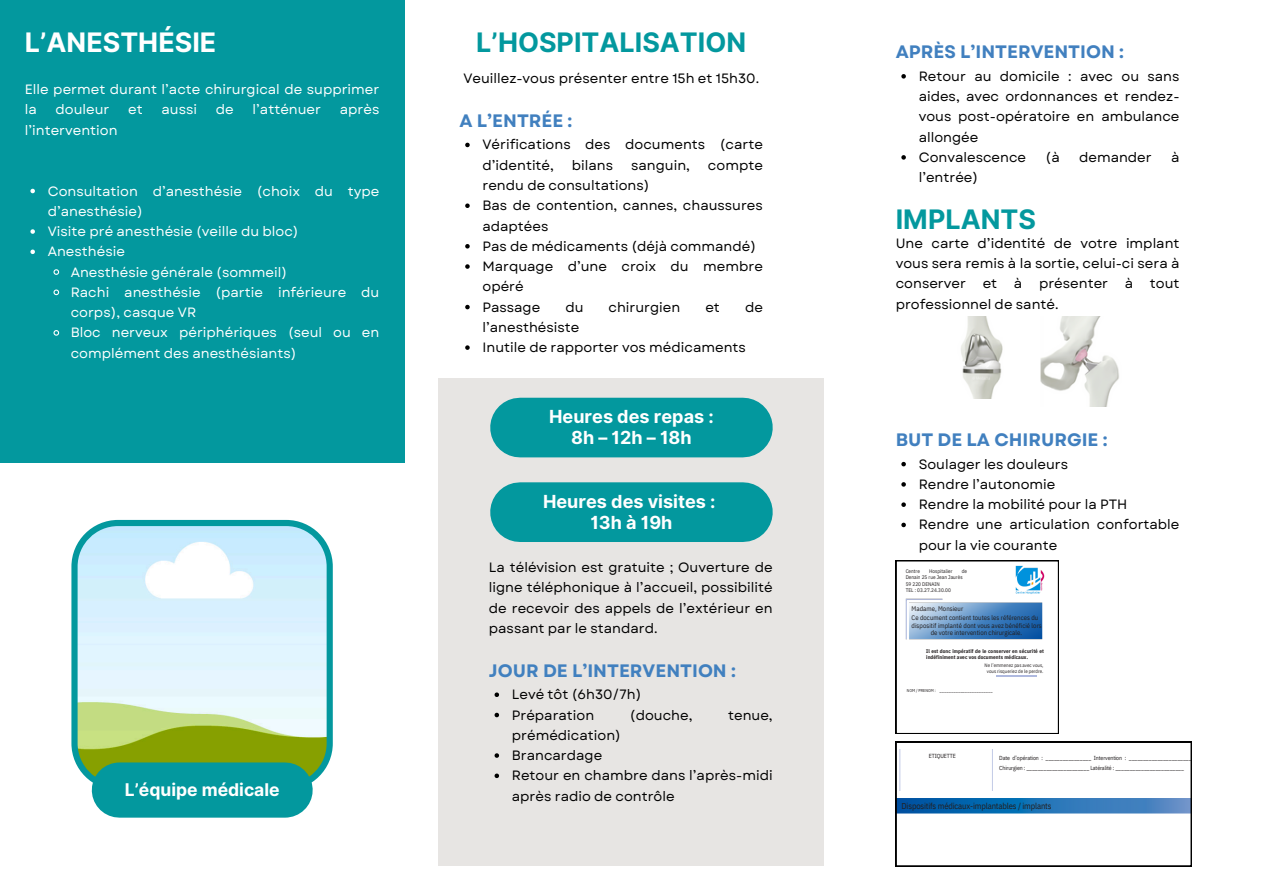
<style>
.page{position:relative;width:1263px;height:894px;background:#fff}
.page>*{position:absolute;margin:0;border:0;box-sizing:border-box;transform-origin:0 0}
.t1{font:700 26.85px "Inter";color:#03989e}
.t2{font:700 26.85px "Inter";color:#fff}
.t3{font:700 18px "Garet";color:#4180bf}
.t4{font:700 18px/21.3px "Inter";color:#fff;text-align:center}
.t5{font:700 17.55px "Inter";color:#fff}
.t6{font:13.5px/20.2px "Garet";color:#000}
.t7{font:13.5px/20.2px "Garet";color:#fff}
.t8{font:8.55px "IBM Plex Sans Cond";letter-spacing:-.02em;color:#231f20}
.t9{font:6.6px/8.9px "IBM Plex Sans Cond";letter-spacing:.005em;color:#231f20}
.t10{font:5.85px "IBM Plex Sans Cond";letter-spacing:-.02em;color:#231f20}
.t11{font:700 5.25px/6.3px "IBM Plex Sans Cond";letter-spacing:.015em;color:#231f20}
.t12{font:5.25px/6.3px "IBM Plex Sans Cond";letter-spacing:.005em;color:#231f20}
.t13{font:4.95px/5.7px "IBM Plex Sans Cond";letter-spacing:.005em;color:#231f20;text-align:center}
.t14{font:4.5px "IBM Plex Sans Cond";color:#231f20}
.t15{font:4.2px "IBM Plex Sans Cond";letter-spacing:.005em;color:#231f20}
</style>
<div class="page">
<div style="left:439px;top:378px;width:385px;height:488px;background:#e7e5e3"></div>
<div style="left:520px;top:397px;width:223px;height:60px;background:#03989e"></div>
<div style="left:520px;top:482px;width:223px;height:60px;background:#03989e"></div>
<svg style="left:465px;top:143px;width:5px;height:4px"></svg>
<svg style="left:465px;top:203px;width:5px;height:5px"></svg>
<svg style="left:465px;top:244px;width:5px;height:4px"></svg>
<svg style="left:465px;top:264px;width:5px;height:5px"></svg>
<svg style="left:465px;top:305px;width:5px;height:4px"></svg>
<svg style="left:465px;top:345px;width:5px;height:5px"></svg>
<svg style="left:495px;top:692px;width:4px;height:4px"></svg>
<svg style="left:495px;top:712px;width:4px;height:5px"></svg>
<svg style="left:495px;top:753px;width:4px;height:4px"></svg>
<svg style="left:495px;top:773px;width:4px;height:4px"></svg>
<div style="left:0;top:0;width:404px;height:462px;background:#03989e"></div>
<svg style="left:71px;top:519px;width:262px;height:270px;background:#c1e1d2"></svg>
<div style="left:119px;top:762px;width:166px;height:55px;background:#03989e"></div>
<svg style="left:30px;top:189px;width:5px;height:4px"></svg>
<svg style="left:30px;top:229px;width:5px;height:5px"></svg>
<svg style="left:30px;top:249px;width:5px;height:5px"></svg>
<svg style="left:53px;top:269px;width:7px;height:6px"></svg>
<svg style="left:53px;top:289px;width:7px;height:7px"></svg>
<svg style="left:53px;top:330px;width:7px;height:6px"></svg>
<svg style="left:901px;top:74px;width:5px;height:5px"></svg>
<svg style="left:901px;top:155px;width:5px;height:5px"></svg>
<svg style="left:896px;top:560px;width:163px;height:173px"></svg>
<svg style="left:896px;top:741px;width:295px;height:125px"></svg>
<svg style="left:901px;top:462px;width:5px;height:4px"></svg>
<svg style="left:901px;top:482px;width:5px;height:4px"></svg>
<svg style="left:901px;top:502px;width:5px;height:5px"></svg>
<svg style="left:901px;top:522px;width:5px;height:5px"></svg>
<img style="left:961px;top:316px;width:42px;height:82px">
<img style="left:1040px;top:316px;width:79px;height:90px">
<h3 class="t2" style="left:25px;top:26px;width:193px">L’ANESTHÉSIE</h3>
<p class="t7" style="left:25px;top:79px;width:356px">Elle permet durant l’acte chirurgical de supprimer la</p>
<p class="t7" style="left:56px;top:100px;width:55px">douleur</p>
<p class="t7" style="left:128px;top:100px;width:16px">et</p>
<p class="t7" style="left:162px;top:100px;width:37px">aussi</p>
<p class="t7" style="left:216px;top:100px;width:19px">de</p>
<p class="t7" style="left:253px;top:100px;width:70px">l’atténuer</p>
<p class="t7" style="left:340px;top:100px;width:41px">après</p>
<p class="t7" style="left:25px;top:120px;width:94px">l’intervention</p>
<p class="t7" style="left:48px;top:181px;width:333px">Consultation d’anesthésie (choix du type</p>
<p class="t7" style="left:48px;top:201px;width:97px">d’anesthésie)</p>
<p class="t7" style="left:48px;top:221px;width:252px">Visite pré anesthésie (veille du bloc)</p>
<p class="t7" style="left:48px;top:241px;width:79px">Anesthésie</p>
<p class="t7" style="left:71px;top:262px;width:218px">Anesthésie générale (sommeil)</p>
<p class="t7" style="left:71px;top:282px;width:310px">Rachi anesthésie (partie inférieure du</p>
<p class="t7" style="left:71px;top:302px;width:127px">corps), casque VR</p>
<p class="t7" style="left:71px;top:322px;width:310px">Bloc nerveux périphériques (seul ou en</p>
<p class="t7" style="left:71px;top:343px;width:227px">complément des anesthésiants)</p>
<h1 class="t1" style="left:476px;top:26px;width:271px">L’HOSPITALISATION</h1>
<p class="t6" style="left:463px;top:68px;width:297px">Veuillez-vous présenter entre 15h et 15h30.</p>
<h2 class="t3" style="left:460px;top:108px;width:114px">A L’ENTRÉE :</h2>
<p class="t6" style="left:482px;top:135px;width:282px">Vérifications des documents (carte d’identité,</p>
<p class="t6" style="left:572px;top:155px;width:43px">bilans</p>
<p class="t6" style="left:631px;top:155px;width:60px">sanguin,</p>
<p class="t6" style="left:708px;top:155px;width:56px">compte</p>
<p class="t6" style="left:482px;top:175px;width:282px">rendu de consultations)<br>Bas de contention, cannes, chaussures adaptées<br>Pas de médicaments (déjà commandé)<br>Marquage d’une croix du membre opéré<br>Passage</p>
<p class="t6" style="left:565px;top:297px;width:20px">du</p>
<p class="t6" style="left:608px;top:297px;width:73px">chirurgien</p>
<p class="t6" style="left:705px;top:297px;width:16px">et</p>
<p class="t6" style="left:745px;top:297px;width:19px">de</p>
<p class="t6" style="left:482px;top:317px;width:265px">l’anesthésiste<br>Inutile de rapporter vos médicaments</p>
<h1 class="t4" style="left:549px;top:406px;width:166px">Heures des repas :<br>8h – 12h – 18h</h1>
<h3 class="t4" style="left:543px;top:490px;width:174px">Heures des visites :<br>13h à 19h</h3>
<p class="t6" style="left:489px;top:557px;width:285px;text-align:justify">La télévision est gratuite ; Ouverture de ligne téléphonique à l’accueil, possibilité de recevoir des appels de l’extérieur en passant par le standard.</p>
<h2 class="t3" style="left:489px;top:657px;width:248px">JOUR DE L’INTERVENTION :</h2>
<p class="t6" style="left:512px;top:684px;width:131px">Levé tôt (6h30/7h)<br>Préparation</p>
<p class="t6" style="left:630px;top:704px;width:64px">(douche,</p>
<p class="t6" style="left:728px;top:704px;width:46px">tenue,</p>
<p class="t6" style="left:512px;top:724px;width:262px">prémédication)<br>Brancardage<br>Retour en chambre dans l’après-midi</p>
<h3 class="t5" style="left:125px;top:779px;width:156px">L’équipe médicale</h3>
<p class="t6" style="left:512px;top:785px;width:164px">après radio de contrôle</p>
<h2 class="t3" style="left:896px;top:39px;width:230px">APRÈS L’INTERVENTION :</h2>
<p class="t6" style="left:919px;top:66px;width:262px">Retour au domicile : avec ou sans aides, avec ordonnances et rendez&shy;vous post-opératoire en ambulance allongée<br>Convalescence</p>
<p class="t6" style="left:1046px;top:147px;width:16px">(à</p>
<p class="t6" style="left:1079px;top:147px;width:74px">demander</p>
<p class="t6" style="left:1171px;top:147px;width:10px">à</p>
<p class="t6" style="left:919px;top:167px;width:61px">l’entrée)</p>
<h1 class="t1" style="left:896px;top:203px;width:142px">IMPLANTS</h1>
<p class="t6" style="left:896px;top:233px;width:285px;text-align:justify">Une carte d’identité de votre implant vous sera remis à la sortie, celui-ci sera à conserver et à présenter à tout professionnel de santé.</p>
<h2 class="t3" style="left:896px;top:427px;width:213px">BUT DE LA CHIRURGIE :</h2>
<p class="t6" style="left:919px;top:453px;width:262px">Soulager les douleurs<br>Rendre l’autonomie<br>Rendre la mobilité pour la PTH<br>Rendre une articulation confortable pour la vie courante</p>
<p class="t12" style="left:906px;top:567px;width:63px;text-indent:56px">de<br>Denain 25 rue Jean Jaurès</p>
<p class="t12" style="left:906px;top:580px;width:36px">59 220 DENAIN</p>
<p class="t12" style="left:906px;top:586px;width:47px">TEL : 03.27.24.30.00</p>
<p class="t12" style="left:906px;top:567px;width:16px">Centre</p>
<p class="t12" style="left:929px;top:567px;width:25px">Hospitalier</p>
<p class="t9" style="left:912px;top:604px;width:128px">Madame, Monsieur<br>Ce document contient toutes les références du</p>
<p class="t9" style="left:912px;top:620px;width:132px">dispositif implanté dont vous avez bénéficié lors</p>
<h6 class="t9" style="left:931px;top:628px;width:93px">de votre intervention chirurgicale.</h6>
<p class="t13" style="left:985px;top:662px;width:60px">Ne l’emmenez pas avec vous, vous risqueriez de le perdre.</p>
<p class="t15" style="left:907px;top:687px;width:31px">NOM / PRENOM :</p>
<p class="t14" style="left:939px;top:687px;width:55px">_______________________</p>
<p class="t11" style="left:926px;top:647px;width:119px">Il est donc impératif de le conserver en sécurité et indéfiniment avec vos documents médicaux.</p>
<p class="t10" style="left:929px;top:751px;width:29px">ETIQUETTE</p>
<p class="t10" style="left:999px;top:754px;width:194px">Date d’opération : ________________ Intervention : ______________________</p>
<p class="t8" style="left:902px;top:799px;width:151px">Dispositifs médicaux-implantables / implants</p>
</div>
